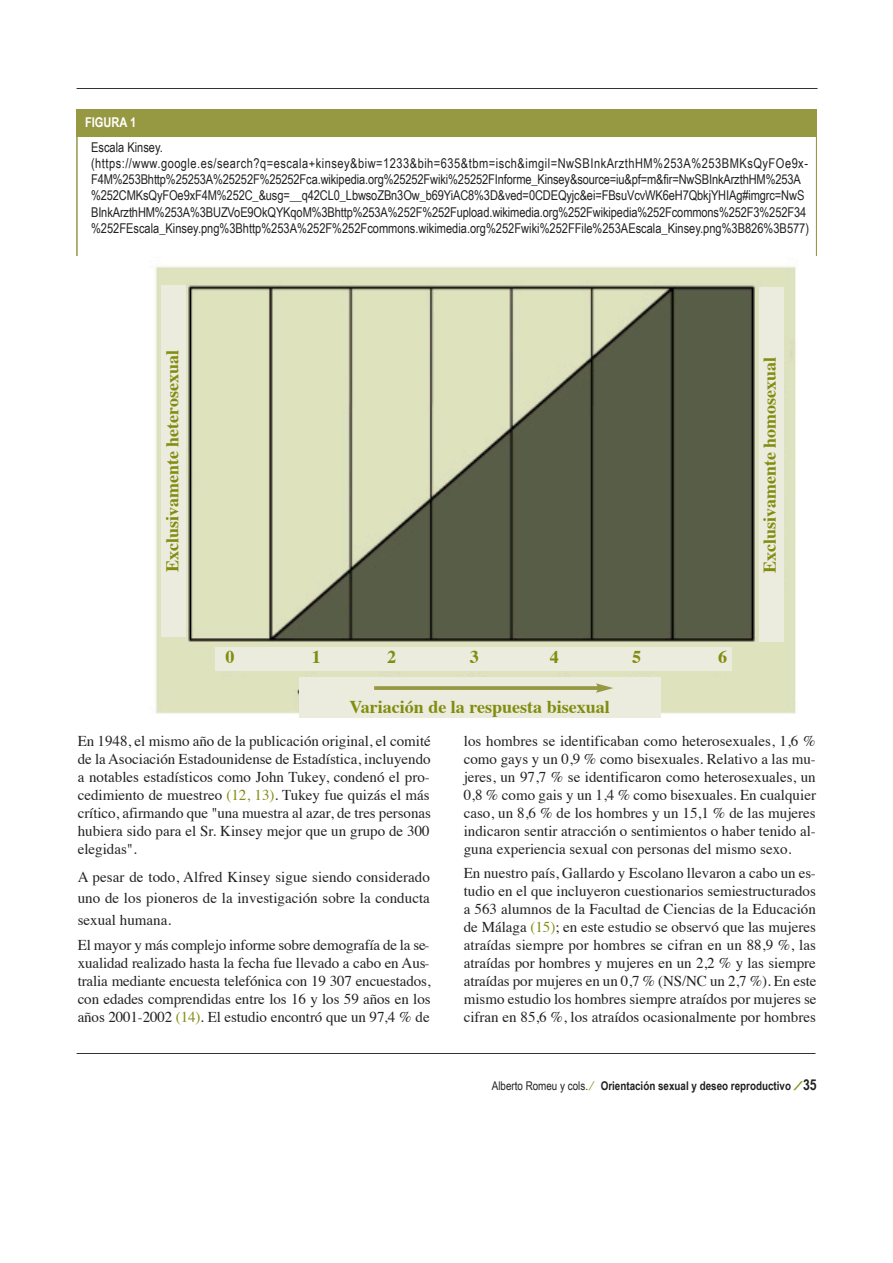
<style>
.page{position:relative;width:893px;height:1263px;background:#fff}
.page>*{position:absolute;margin:0;border:0;box-sizing:border-box;transform-origin:0 0}
.t1{font:700 18px "Times";color:#828c0e}
.t2{font:15px/18px "Times";color:#232021;text-align:justify}
.t3{font:13.5px/16.2px "Arial Narrow";letter-spacing:-.01em;color:#232021}
.t4{font:700 13.5px "Arial Narrow";color:#fff}
.t5{font:700 12px "Arial Narrow";color:#232021}
.s1{color:#828c0e}
.s2{font-weight:400}
.s3{font-weight:400;color:#828c0e}
.s4{font-family:"Blair Md ITCTT";font-weight:500;color:#828c0e}
.s5{font-size:15px}
</style>
<div class="page">
<svg style="left:76px;top:88px;width:742px;height:1px"></svg>
<svg style="left:76px;top:1053px;width:740px;height:1px"></svg>
<div style="left:77px;top:109px;width:739px;height:28px;background:#979842"></div>
<img style="left:155px;top:266px;width:641px;height:452px">
<div style="left:162px;top:285px;width:24px;height:352px;background:#ebebde"></div>
<div style="left:759px;top:288px;width:24px;height:354px;background:#ebebde"></div>
<div style="left:299px;top:677px;width:361px;height:41px;background:#ebebde"></div>
<div style="left:215px;top:647px;width:516px;height:24px;background:#ebebde"></div>
<svg style="left:374px;top:683px;width:239px;height:10px"></svg>
<p class="t4" style="left:85px;top:114px;width:53px">FIGURA 1</p>
<p class="t3" style="left:91px;top:139px;width:719px">Escala Kinsey. (https://www.google.es/search?q=escala+kinsey&amp;biw=1233&amp;bih=635&amp;tbm=isch&amp;imgil=NwSBInkArzthHM%253A%253BMKsQyFOe9x-F4M%253Bhttp%25253A%25252F%25252Fca.wikipedia.org%25252Fwiki%25252FInforme_Kinsey&amp;source=iu&amp;pf=m&amp;fir=NwSBInkArzthHM%253A %252CMKsQyFOe9xF4M%252C_&amp;usg=__q42CL0_LbwsoZBn3Ow_b69YiAC8%3D&amp;ved=0CDEQyjc&amp;ei=FBsuVcvWK6eH7QbkjYHIAg#imgrc=NwS BInkArzthHM%253A%3BUZVoE9OkQYKqoM%3Bhttp%253A%252F%252Fupload.wikimedia.org%252Fwikipedia%252Fcommons%252F3%252F34 %252FEscala_Kinsey.png%3Bhttp%253A%252F%252Fcommons.wikimedia.org%252Fwiki%252FFile%253AEscala_Kinsey.png%3B826%3B577)</p>
<p class="t1" style="left:165px;top:572px;width:224px;rotate:-90deg">Exclusivamente heterosexual</p>
<p class="t1" style="left:762px;top:573px;width:218px;rotate:-90deg">Exclusivamente homosexual</p>
<p class="t1" style="left:226px;top:650px;width:10px">0</p>
<p class="t1" style="left:312px;top:650px;width:10px">1</p>
<p class="t1" style="left:387px;top:650px;width:10px">2</p>
<p class="t1" style="left:470px;top:650px;width:10px">3</p>
<p class="t1" style="left:550px;top:650px;width:10px">4</p>
<p class="t1" style="left:632px;top:650px;width:10px">5</p>
<p class="t1" style="left:718px;top:650px;width:10px">6</p>
<p class="t1" style="left:349px;top:699px;width:262px">Variación de la respuesta bisexual</p>
<p class="t2" style="left:78px;top:733px;width:354px">En 1948, el mismo año de la publicación original, el comité de la Asociación Estadounidense de Estadística, incluyendo a notables estadísticos como John Tukey, condenó el pro&shy;cedimiento de muestreo <span class="s1">(12, 13)</span>. Tukey fue quizás el más crítico, afirmando que "una muestra al azar, de tres personas hubiera sido para el Sr. Kinsey mejor que un grupo de 300 elegidas".</p>
<p class="t2" style="left:78px;top:867px;width:354px;line-height:21.8px">A pesar de todo, Alfred Kinsey sigue siendo considerado uno de los pioneros de la investigación sobre la conducta sexual humana.</p>
<p class="t2" style="left:78px;top:937px;width:354px">El mayor y más complejo informe sobre demografía de la se&shy;xualidad realizado hasta la fecha fue llevado a cabo en Aus&shy;tralia mediante encuesta telefónica con 19 307 encuestados, con edades comprendidas entre los 16 y los 59 años en los años 2001-2002 <span class="s1">(14)</span>. El estudio encontró que un 97,4 % de</p>
<p class="t2" style="left:464px;top:733px;width:353px">los hombres se identificaban como heterosexuales, 1,6 % como gays y un 0,9 % como bisexuales. Relativo a las mu&shy;jeres, un 97,7 % se identificaron como heterosexuales, un 0,8 % como gais y un 1,4 % como bisexuales. En cualquier caso, un 8,6 % de los hombres y un 15,1 % de las mujeres indicaron sentir atracción o sentimientos o haber tenido al&shy;guna experiencia sexual con personas del mismo sexo.</p>
<p class="t2" style="left:464px;top:865px;width:354px">En nuestro país, Gallardo y Escolano llevaron a cabo un es&shy;tudio en el que incluyeron cuestionarios semiestructurados a 563 alumnos de la Facultad de Ciencias de la Educación de Málaga <span class="s1">(15)</span>; en este estudio se observó que las mujeres atraídas siempre por hombres se cifran en un 88,9 %, las atraídas por hombres y mujeres en un 2,2 % y las siempre atraídas por mujeres en un 0,7 % (NS/NC un 2,7 %). En este mismo estudio los hombres siempre atraídos por mujeres se cifran en 85,6 %, los atraídos ocasionalmente por hombres</p>
<p class="t5" style="left:492px;top:1079px;width:326px"><span class="s2">Alberto Romeu y cols.</span> <span class="s3">⁄</span> Orientación sexual y deseo reproductivo <span class="s4">⁄</span> <span class="s5">35</span></p>
</div>
